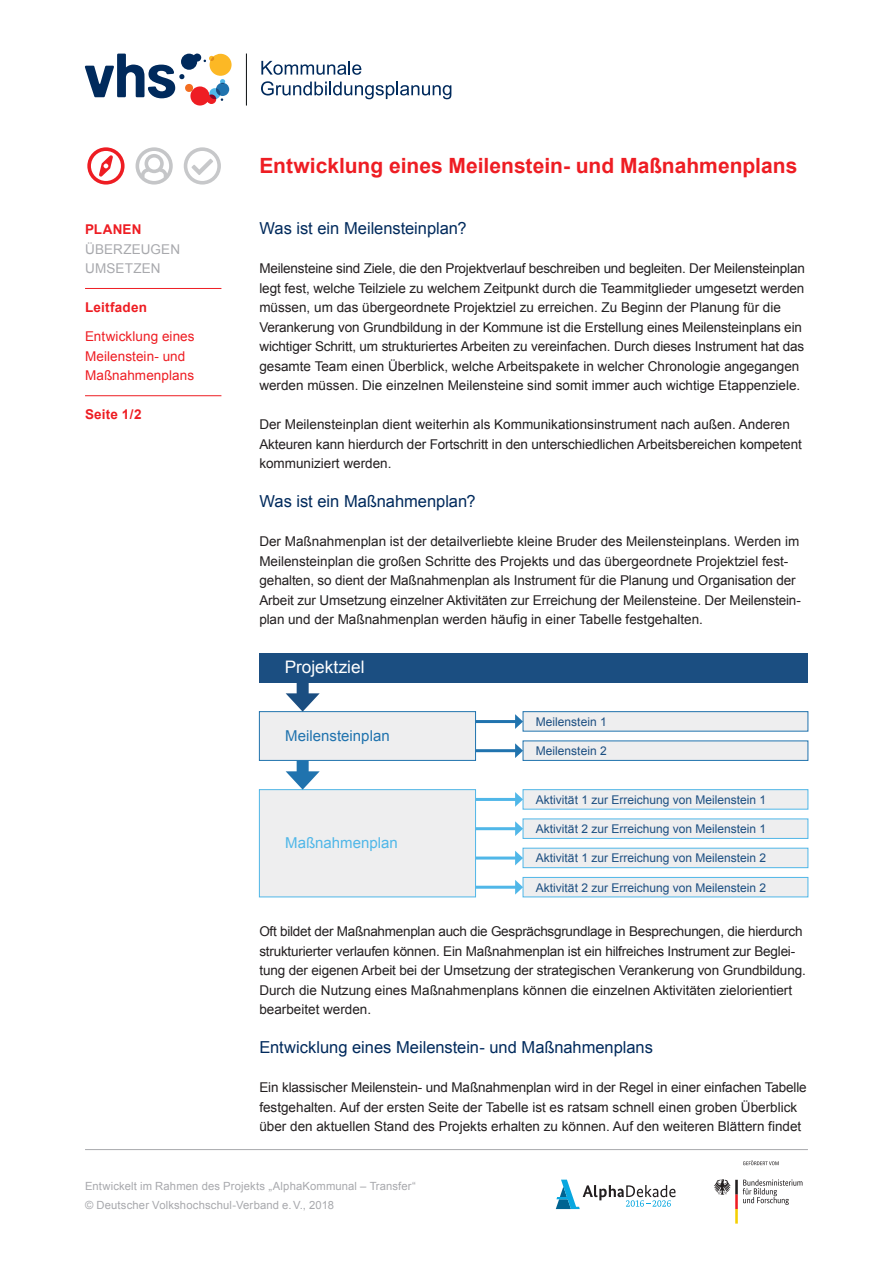
<style>
.page{position:relative;width:893px;height:1263px;background:#fff}
.page>*{position:absolute;margin:0;border:0;box-sizing:border-box;transform-origin:0 0}
.t1{font:700 21px "Arial";color:#ee1d23}
.t2{font:17.25px "Arial";color:#fff}
.t3{font:16.5px "Arial";letter-spacing:-.005em;color:#002a5c}
.t4{font:15px "Arial";color:#2073ae}
.t5{font:15px "Arial";color:#50b7e8}
.t6{font:13.5px/19.5px "Arial";letter-spacing:-.005em;color:#231f20}
.t7{font:13.5px/19.5px "Arial";letter-spacing:.005em;color:#ee1d23}
.t8{font:700 13.5px "Arial";letter-spacing:.015em;color:#ee1d23}
.t9{font:13.5px/19.5px "Arial";letter-spacing:.015em;color:#a8a9ad}
.t10{font:12px "Arial";color:#1b4e81}
.t11{font:11.25px/19.5px "Arial";letter-spacing:.015em;color:#a8a9ad}
</style>
<div class="page">
<svg style="left:714px;top:1179px;width:88px;height:44px"></svg>
<svg style="left:743px;top:1160px;width:36px;height:5px"></svg>
<svg style="left:556px;top:1179px;width:120px;height:30px"></svg>
<hr style="left:246px;top:54px;width:1px;height:52px;background:#090c0e">
<svg style="left:85px;top:54px;width:147px;height:52px"></svg>
<svg style="left:261px;top:61px;width:100px;height:14px"></svg>
<svg style="left:261px;top:81px;width:190px;height:18px"></svg>
<svg style="left:87px;top:147px;width:38px;height:38px"></svg>
<svg style="left:136px;top:147px;width:37px;height:38px"></svg>
<svg style="left:184px;top:147px;width:37px;height:38px"></svg>
<hr style="left:85px;top:1149px;width:723px;height:1px;background:#a8a9ad">
<hr style="left:85px;top:288px;width:136px;height:1px;background:#ee1d23">
<hr style="left:85px;top:395px;width:136px;height:1px;background:#ee1d23">
<div style="left:259px;top:653px;width:549px;height:29px;background:#1b4e81"></div>
<div style="left:259px;top:712px;width:217px;height:48px;background:#eeeeef"></div>
<div style="left:259px;top:711px;width:217px;height:50px;border:1px solid #2073ae"></div>
<div style="left:259px;top:790px;width:217px;height:107px;background:#eeeeef"></div>
<div style="left:259px;top:789px;width:217px;height:108px;border:1px solid #50b7e8"></div>
<div style="left:297px;top:682px;width:12px;height:18px;background:#1b4e81"></div>
<svg style="left:286px;top:693px;width:34px;height:19px"></svg>
<div style="left:297px;top:760px;width:12px;height:18px;background:#2073ae"></div>
<svg style="left:286px;top:771px;width:34px;height:19px"></svg>
<hr style="left:476px;top:720px;width:41px;height:3px;background:#2073ae">
<svg style="left:515px;top:714px;width:8px;height:15px"></svg>
<div style="left:523px;top:712px;width:285px;height:19px;background:#eeeeef"></div>
<div style="left:523px;top:711px;width:285px;height:20px;border:1px solid #2073ae"></div>
<div style="left:523px;top:741px;width:285px;height:19px;background:#eeeeef"></div>
<div style="left:523px;top:741px;width:285px;height:20px;border:1px solid #2073ae"></div>
<hr style="left:476px;top:749px;width:41px;height:3px;background:#2073ae">
<svg style="left:515px;top:743px;width:8px;height:15px"></svg>
<hr style="left:476px;top:798px;width:41px;height:3px;background:#50b7e8">
<svg style="left:515px;top:792px;width:8px;height:15px"></svg>
<div style="left:523px;top:790px;width:285px;height:19px;background:#eeeeef"></div>
<div style="left:523px;top:789px;width:285px;height:20px;border:1px solid #50b7e8"></div>
<div style="left:523px;top:819px;width:285px;height:19px;background:#eeeeef"></div>
<div style="left:523px;top:819px;width:285px;height:20px;border:1px solid #50b7e8"></div>
<hr style="left:476px;top:827px;width:41px;height:3px;background:#50b7e8">
<svg style="left:515px;top:821px;width:8px;height:15px"></svg>
<hr style="left:476px;top:856px;width:41px;height:3px;background:#50b7e8">
<svg style="left:515px;top:851px;width:8px;height:14px"></svg>
<div style="left:523px;top:848px;width:285px;height:20px;background:#eeeeef"></div>
<div style="left:523px;top:848px;width:285px;height:20px;border:1px solid #50b7e8"></div>
<div style="left:523px;top:877px;width:285px;height:20px;background:#eeeeef"></div>
<div style="left:523px;top:877px;width:285px;height:20px;border:1px solid #50b7e8"></div>
<hr style="left:476px;top:886px;width:41px;height:3px;background:#50b7e8">
<svg style="left:515px;top:880px;width:8px;height:14px"></svg>
<p class="t8" style="left:85px;top:220px;width:58px">PLANEN</p>
<p class="t9" style="left:85px;top:239px;width:97px">ÜBERZEUGEN<br>UMSETZEN</p>
<p class="t8" style="left:85px;top:298px;width:63px">Leitfaden</p>
<p class="t7" style="left:85px;top:327px;width:111px">Entwicklung eines<br>Meilenstein- und<br>Maßnahmenplans</p>
<p class="t8" style="left:85px;top:406px;width:58px">Seite 1/2</p>
<h1 class="t1" style="left:259px;top:152px;width:539px">Entwicklung eines Meilenstein- und Maßnahmenplans</h1>
<p class="t3" style="left:259px;top:217px;width:209px">Was ist ein Meilensteinplan?</p>
<p class="t6" style="left:259px;top:259px;width:547px">Meilensteine sind Ziele, die den Projektverlauf beschreiben und begleiten. Der Meilensteinplan legt fest, welche Teilziele zu welchem Zeitpunkt durch die Teammitglieder umgesetzt werden müssen, um das übergeordnete Projektziel zu erreichen. Zu Beginn der Planung für die Verankerung von Grundbildung in der Kommune ist die Erstellung eines Meilensteinplans ein wichtiger Schritt, um strukturiertes Arbeiten zu vereinfachen. Durch dieses Instrument hat das gesamte Team einen Überblick, welche Arbeitspakete in welcher Chronologie angegangen werden müssen. Die einzelnen Meilensteine sind somit immer auch wichtige Etappenziele.</p>
<p class="t6" style="left:259px;top:415px;width:544px">Der Meilensteinplan dient weiterhin als Kommunikationsinstrument nach außen. Anderen<br>Akteuren kann hierdurch der Fortschritt in den unterschiedlichen Arbeitsbereichen kompetent kommuniziert werden.</p>
<p class="t3" style="left:259px;top:490px;width:218px">Was ist ein Maßnahmenplan?</p>
<p class="t6" style="left:259px;top:532px;width:543px">Der Maßnahmenplan ist der detailverliebte kleine Bruder des Meilensteinplans. Werden im Meilensteinplan die großen Schritte des Projekts und das übergeordnete Projektziel fest&shy;gehalten, so dient der Maßnahmenplan als Instrument für die Planung und Organisation der Arbeit zur Umsetzung einzelner Aktivitäten zur Erreichung der Meilensteine. Der Meilenstein&shy;plan und der Maßnahmenplan werden häufig in einer Tabelle festgehalten.</p>
<p class="t2" style="left:285px;top:655px;width:81px">Projektziel</p>
<p class="t4" style="left:285px;top:726px;width:106px">Meilensteinplan</p>
<p class="t5" style="left:285px;top:833px;width:114px">Maßnahmenplan</p>
<p class="t10" style="left:536px;top:714px;width:72px">Meilenstein 1</p>
<p class="t10" style="left:536px;top:743px;width:72px">Meilenstein 2</p>
<p class="t10" style="left:536px;top:792px;width:232px">Aktivität 1 zur Erreichung von Meilenstein 1</p>
<p class="t10" style="left:536px;top:821px;width:232px">Aktivität 2 zur Erreichung von Meilenstein 1</p>
<p class="t10" style="left:536px;top:850px;width:232px">Aktivität 1 zur Erreichung von Meilenstein 2</p>
<p class="t10" style="left:536px;top:879px;width:232px">Aktivität 2 zur Erreichung von Meilenstein 2</p>
<p class="t6" style="left:259px;top:922px;width:548px">Oft bildet der Maßnahmenplan auch die Gesprächsgrundlage in Besprechungen, die hierdurch strukturierter verlaufen können. Ein Maßnahmenplan ist ein hilfreiches Instrument zur Beglei&shy;tung der eigenen Arbeit bei der Umsetzung der strategischen Verankerung von Grundbildung.<br>Durch die Nutzung eines Maßnahmenplans können die einzelnen Aktivitäten zielorientiert bearbeitet werden.</p>
<p class="t3" style="left:259px;top:1036px;width:395px">Entwicklung eines Meilenstein- und Maßnahmenplans</p>
<p class="t6" style="left:259px;top:1078px;width:549px">Ein klassischer Meilenstein- und Maßnahmenplan wird in der Regel in einer einfachen Tabelle festgehalten. Auf der ersten Seite der Tabelle ist es ratsam schnell einen groben Überblick über den aktuellen Stand des Projekts erhalten zu können. Auf den weiteren Blättern findet</p>
<p class="t11" style="left:85px;top:1176px;width:332px">Entwickelt im Rahmen des Projekts „AlphaKommunal – Transfer“ © Deutscher Volkshochschul-Verband e.V., 2018</p>
</div>
